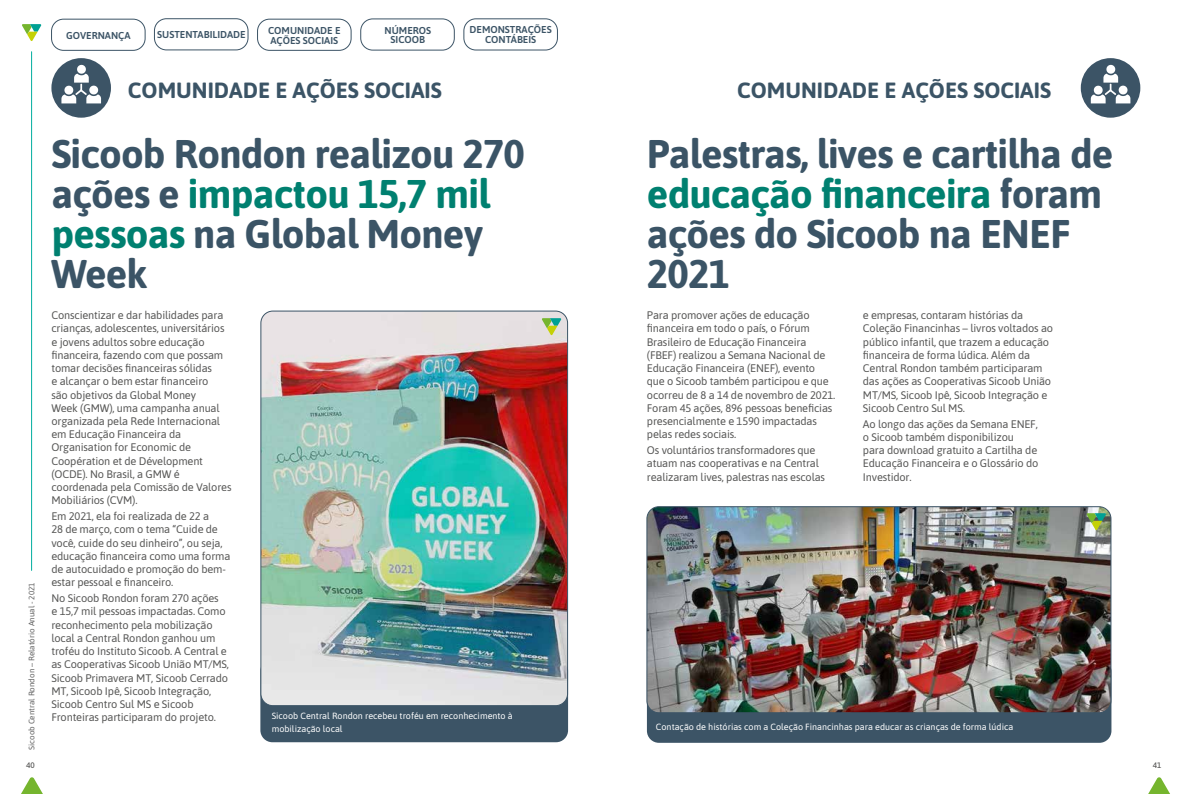
<style>
.page{position:relative;width:1191px;height:794px;background:#fff}
.page>*{position:absolute;margin:0;border:0;box-sizing:border-box;transform-origin:0 0}
.t1{font:700 40px/40px "Asap";letter-spacing:-.02em;color:#3b5466}
.t2{font:700 22px "Asap";color:#3b5466}
.t3{font:11px/13.2px "Asap";letter-spacing:-.015em;color:#575756}
.t4{font:600 10px/9.6px "Asap";color:#3c5466;text-align:center}
.t5{font:9px/13px "Asap";color:#fff}
.t6{font:8px "Asap";color:#606060}
.t7{font:500 8px "Asap";color:#575756}
.s1{color:#008070}
</style>
<div class="page">
<svg style="left:1148px;top:777px;width:22px;height:17px"></svg>
<svg style="left:21px;top:777px;width:22px;height:17px"></svg>
<svg style="left:22px;top:24px;width:19px;height:17px"></svg>
<hr style="left:31px;top:52px;width:1px;height:518px;background:#00ad9e">
<div style="left:647px;top:659px;width:464px;height:84px;background:#3c5466;border-radius:12px"></div>
<div style="left:260px;top:659px;width:308px;height:83px;background:#3c5466;border-radius:12px"></div>
<div style="left:51px;top:58px;width:60px;height:60px;background:#3c5466;border-radius:50%"></div>
<svg style="left:61px;top:65px;width:40px;height:38px"></svg>
<div style="left:1080px;top:58px;width:60px;height:60px;background:#3c5466;border-radius:50%"></div>
<svg style="left:1090px;top:65px;width:40px;height:38px"></svg>
<div style="left:463px;top:18px;width:95px;height:32px;border:1px solid #3c5466;border-radius:12px"></div>
<div style="left:360px;top:18px;width:95px;height:33px;border:1px solid #3c5466;border-radius:12px"></div>
<div style="left:257px;top:19px;width:94px;height:32px;border:1px solid #3c5466;border-radius:12px"></div>
<div style="left:51px;top:19px;width:95px;height:32px;border:1px solid #3c5466;border-radius:12px"></div>
<div style="left:154px;top:18px;width:94px;height:32px;border:1px solid #3c5466;border-radius:12px"></div>
<img style="left:262px;top:312px;width:304px;height:392px">
<div style="left:260px;top:310px;width:308px;height:396px;border:1px solid #3b5466;border-radius:12px"></div>
<img style="left:648px;top:508px;width:463px;height:203px">
<div style="left:646px;top:506px;width:465px;height:207px;border:1px solid #3c5466;border-radius:12px"></div>
<svg style="left:542px;top:318px;width:19px;height:17px"></svg>
<svg style="left:1086px;top:513px;width:20px;height:17px"></svg>
<p class="t4" style="left:66px;top:30px;width:66px">GOVERNANÇA</p>
<p class="t4" style="left:268px;top:25px;width:74px;text-align:left">COMUNIDADE E<br>AÇÕES SOCIAIS</p>
<p class="t4" style="left:384px;top:25px;width:48px">NÚMEROS<br>SICOOB</p>
<p class="t4" style="left:469px;top:25px;width:84px">DEMONSTRAÇÕES<br>CONTÁBEIS</p>
<p class="t4" style="left:157px;top:30px;width:90px">SUSTENTABILIDADE</p>
<p class="t6" style="left:26px;top:750px;width:169px;rotate:-90deg">Sicoob Central Rondon – Relatório Anual - 2021</p>
<h2 class="t2" style="left:128px;top:74px;width:315px">COMUNIDADE E AÇÕES SOCIAIS</h2>
<h2 class="t2" style="left:737px;top:74px;width:315px">COMUNIDADE E AÇÕES SOCIAIS</h2>
<h1 class="t1" style="left:51px;top:132px;width:475px">Sicoob Rondon realizou 270 ações e <span class="s1">impactou 15,7 mil pessoas</span> na Global Money<br>Week</h1>
<p class="t3" style="left:51px;top:308px;width:182px">Conscientizar e dar habilidades para crianças, adolescentes, universitários e jovens adultos sobre educação financeira, fazendo com que possam tomar decisões financeiras sólidas<br>e alcançar o bem estar financeiro<br>são objetivos da Global Money<br>Week (GMW), uma campanha anual organizada pela Rede Internacional em Educação Financeira da<br>Organisation for Economic de<br>Coopération et de Dévelopment (OCDE). No Brasil, a GMW é coordenada pela Comissão de Valores<br>Mobiliários (CVM).</p>
<p class="t3" style="left:51px;top:509px;width:180px">Em 2021, ela foi realizada de 22 a<br>28 de março, com o tema “Cuide de você, cuide do seu dinheiro”, ou seja, educação financeira como uma forma de autocuidado e promoção do bem&shy;estar pessoal e financeiro.</p>
<p class="t3" style="left:51px;top:591px;width:179px">No Sicoob Rondon foram 270 ações<br>e 15,7 mil pessoas impactadas. Como reconhecimento pela mobilização local a Central Rondon ganhou um troféu do Instituto Sicoob. A Central e as Cooperativas Sicoob União MT/MS, Sicoob Primavera MT, Sicoob Cerrado MT, Sicoob Ipê, Sicoob Integração, Sicoob Centro Sul MS e Sicoob Fronteiras participaram do projeto.</p>
<p class="t5" style="left:272px;top:709px;width:243px">Sicoob Central Rondon recebeu troféu em reconhecimento à mobilização local</p>
<h1 class="t1" style="left:647px;top:132px;width:468px">Palestras, lives e cartilha de <span class="s1">educação financeira</span> foram ações do Sicoob na ENEF<br>2021</h1>
<p class="t3" style="left:647px;top:308px;width:190px">Para promover ações de educação financeira em todo o país, o Fórum Brasileiro de Educação Financeira (FBEF) realizou a Semana Nacional de Educação Financeira (ENEF), evento que o Sicoob também participou e que ocorreu de 8 a 14 de novembro de 2021.<br>Foram 45 ações, 896 pessoas beneficias presencialmente e 1590 impactadas pelas redes sociais.</p>
<p class="t3" style="left:647px;top:443px;width:180px">Os voluntários transformadores que atuam nas cooperativas e na Central realizaram lives, palestras nas escolas</p>
<p class="t3" style="left:863px;top:308px;width:192px">e empresas, contaram histórias da Coleção Financinhas – livros voltados ao público infantil, que trazem a educação financeira de forma lúdica. Além da Central Rondon também participaram das ações as Cooperativas Sicoob União MT/MS, Sicoob Ipê, Sicoob Integração e Sicoob Centro Sul MS.</p>
<p class="t3" style="left:863px;top:417px;width:177px">Ao longo das ações da Semana ENEF, o Sicoob também disponibilizou para download gratuito a Cartilha de<br>Educação Financeira e o Glossário do<br>Investidor.</p>
<p class="t5" style="left:656px;top:719px;width:359px">Contação de histórias com a Coleção Financinhas para educar as crianças de forma lúdica</p>
<p class="t7" style="left:26px;top:759px;width:10px">40</p>
<p class="t7" style="left:1153px;top:759px;width:10px">41</p>
</div>
